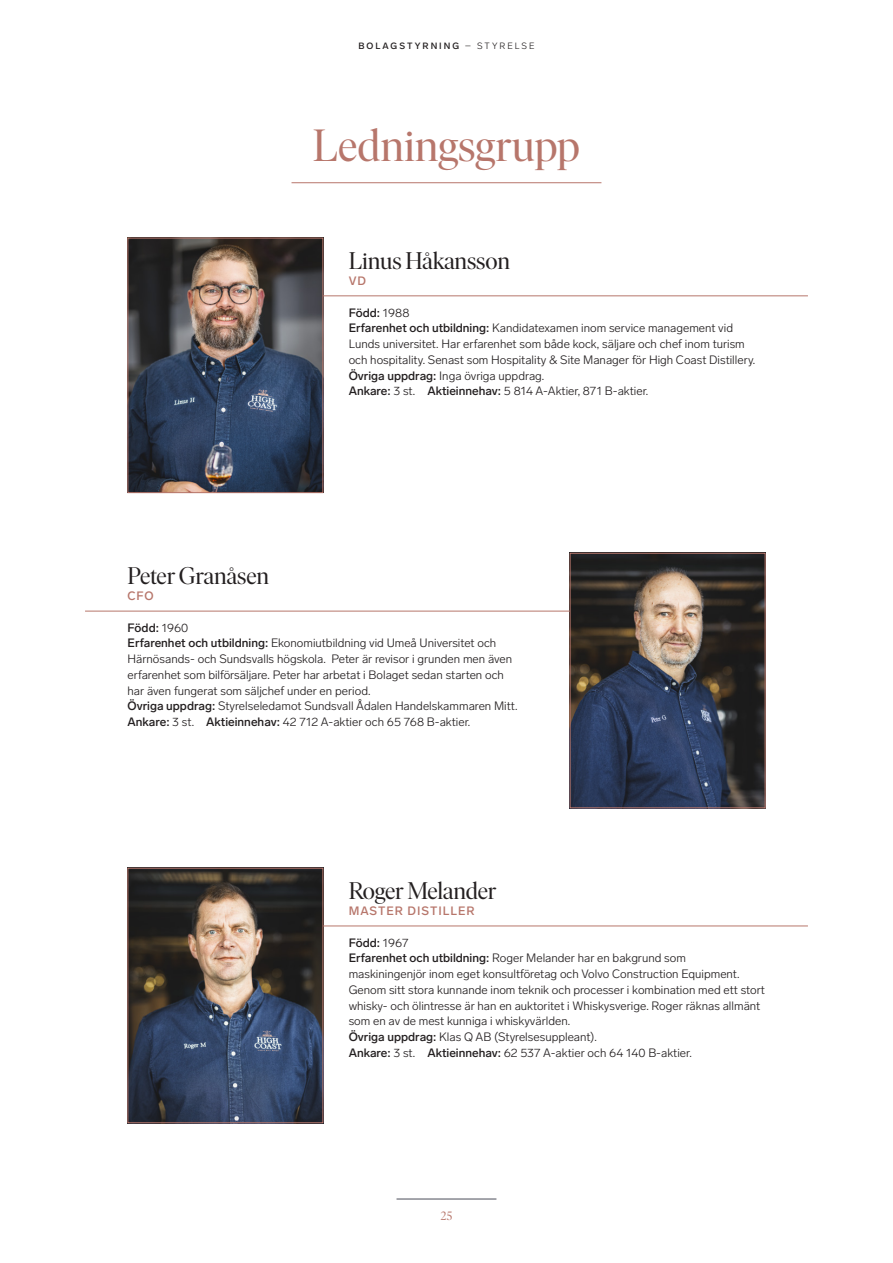
<style>
.page{position:relative;width:893px;height:1263px;background:#fff}
.page>*{position:absolute;margin:0;border:0;box-sizing:border-box;transform-origin:0 0}
.IVAR_-_Stor_rubrik_f{font:45px "Ivar Display";color:#b7766b}
.IVAR_-_Citat_och_ing{font:24px "Ivar Display";letter-spacing:-.005em;color:#231f20}
.LAB_-_Brödtext{font:300 12px/15.8px "Lab Grotesque";color:#231f20}
.LAB_-_Brödtext-2{font:500 12px "Lab Grotesque";color:#231f20}
.LAB_-_Brödtext-3{font:500 12px "Lab Grotesque";letter-spacing:.08em;color:#b7766b}
.t1{font:12px "Ivar Display";color:#b7766b}
.t2{font:500 9px "Lab Grotesque";letter-spacing:.225em;color:#231f20}
.s1{font-weight:300}
.s2{font-weight:500}
</style>
<div class="page">
<hr style="left:396px;top:1199px;width:100px;height:1px;background:#4b4d58">
<hr style="left:292px;top:182px;width:309px;height:1px;background:#b7766b">
<img style="left:130px;top:240px;width:191px;height:251px">
<div style="left:128px;top:238px;width:195px;height:255px;border:1px solid #b7766b"></div>
<img style="left:130px;top:870px;width:191px;height:251px">
<div style="left:128px;top:868px;width:195px;height:255px;border:1px solid #b7766b"></div>
<hr style="left:323px;top:296px;width:485px;height:1px;background:#b7766b">
<hr style="left:323px;top:926px;width:485px;height:1px;background:#b7766b">
<img style="left:572px;top:555px;width:191px;height:251px">
<div style="left:570px;top:553px;width:195px;height:255px;border:1px solid #b7766b"></div>
<hr style="left:85px;top:611px;width:485px;height:1px;background:#b7766b">
<p class="t2" style="left:358px;top:41px;width:178px">BOLAGSTYRNING <span class="s1">– STYRELSE</span></p>
<p class="IVAR_-_Stor_rubrik_f" style="left:313px;top:122px;width:269px">Ledningsgrupp</p>
<p class="IVAR_-_Citat_och_ing" style="left:349px;top:248px;width:163px">Linus Håkansson</p>
<p class="LAB_-_Brödtext-3" style="left:349px;top:274px;width:19px">VD</p>
<p class="LAB_-_Brödtext-2" style="left:349px;top:305px;width:62px">Född: <span class="s1">1988</span></p>
<p class="LAB_-_Brödtext" style="left:349px;top:320px;width:408px"><span class="s2">Erfarenhet och utbildning:</span> Kandidatexamen inom service management vid<br>Lunds universitet. Har erfarenhet som både kock, säljare och chef inom turism och hospitality. Senast som Hospitality &amp; Site Manager för High Coast Distillery.</p>
<p class="LAB_-_Brödtext" style="left:349px;top:368px;width:197px"><span class="s2">Övriga uppdrag:</span> Inga övriga uppdrag.</p>
<p class="LAB_-_Brödtext" style="left:349px;top:383px;width:301px"><span class="s2">Ankare:</span> 3 st. <span class="s2">Aktieinnehav:</span> 5 814 A-Aktier, 871 B-aktier.</p>
<p class="IVAR_-_Citat_och_ing" style="left:128px;top:563px;width:143px">Peter Granåsen</p>
<p class="LAB_-_Brödtext-3" style="left:128px;top:589px;width:28px">CFO</p>
<p class="LAB_-_Brödtext-2" style="left:128px;top:620px;width:62px">Född: <span class="s1">1960</span></p>
<p class="LAB_-_Brödtext" style="left:128px;top:635px;width:386px"><span class="s2">Erfarenhet och utbildning:</span> Ekonomiutbildning vid Umeå Universitet och Härnösands- och Sundsvalls högskola. Peter är revisor i grunden men även erfarenhet som bilförsäljare. Peter har arbetat i Bolaget sedan starten och har även fungerat som säljchef under en period.</p>
<p class="LAB_-_Brödtext" style="left:128px;top:698px;width:392px"><span class="s2">Övriga uppdrag:</span> Styrelseledamot Sundsvall Ådalen Handelskammaren Mitt.</p>
<p class="LAB_-_Brödtext" style="left:128px;top:714px;width:344px"><span class="s2">Ankare:</span> 3 st. <span class="s2">Aktieinnehav:</span> 42 712 A-aktier och 65 768 B-aktier.</p>
<p class="IVAR_-_Citat_och_ing" style="left:349px;top:878px;width:149px">Roger Melander</p>
<p class="LAB_-_Brödtext-3" style="left:349px;top:904px;width:127px">MASTER DISTILLER</p>
<p class="LAB_-_Brödtext-2" style="left:349px;top:935px;width:61px">Född: <span class="s1">1967</span></p>
<p class="LAB_-_Brödtext" style="left:349px;top:950px;width:418px"><span class="s2">Erfarenhet och utbildning:</span> Roger Melander har en bakgrund som maskiningenjör inom eget konsultföretag och Volvo Construction Equipment.<br>Genom sitt stora kunnande inom teknik och processer i kombination med ett stort whisky- och ölintresse är han en auktoritet i Whiskysverige. Roger räknas allmänt som en av de mest kunniga i whiskyvärlden.</p>
<p class="LAB_-_Brödtext" style="left:349px;top:1029px;width:250px"><span class="s2">Övriga uppdrag:</span> Klas Q AB (Styrelsesuppleant).</p>
<p class="LAB_-_Brödtext" style="left:349px;top:1045px;width:345px"><span class="s2">Ankare:</span> 3 st. <span class="s2">Aktieinnehav:</span> 62 537 A-aktier och 64 140 B-aktier.</p>
<p class="t1" style="left:441px;top:1210px;width:13px">25</p>
</div>
